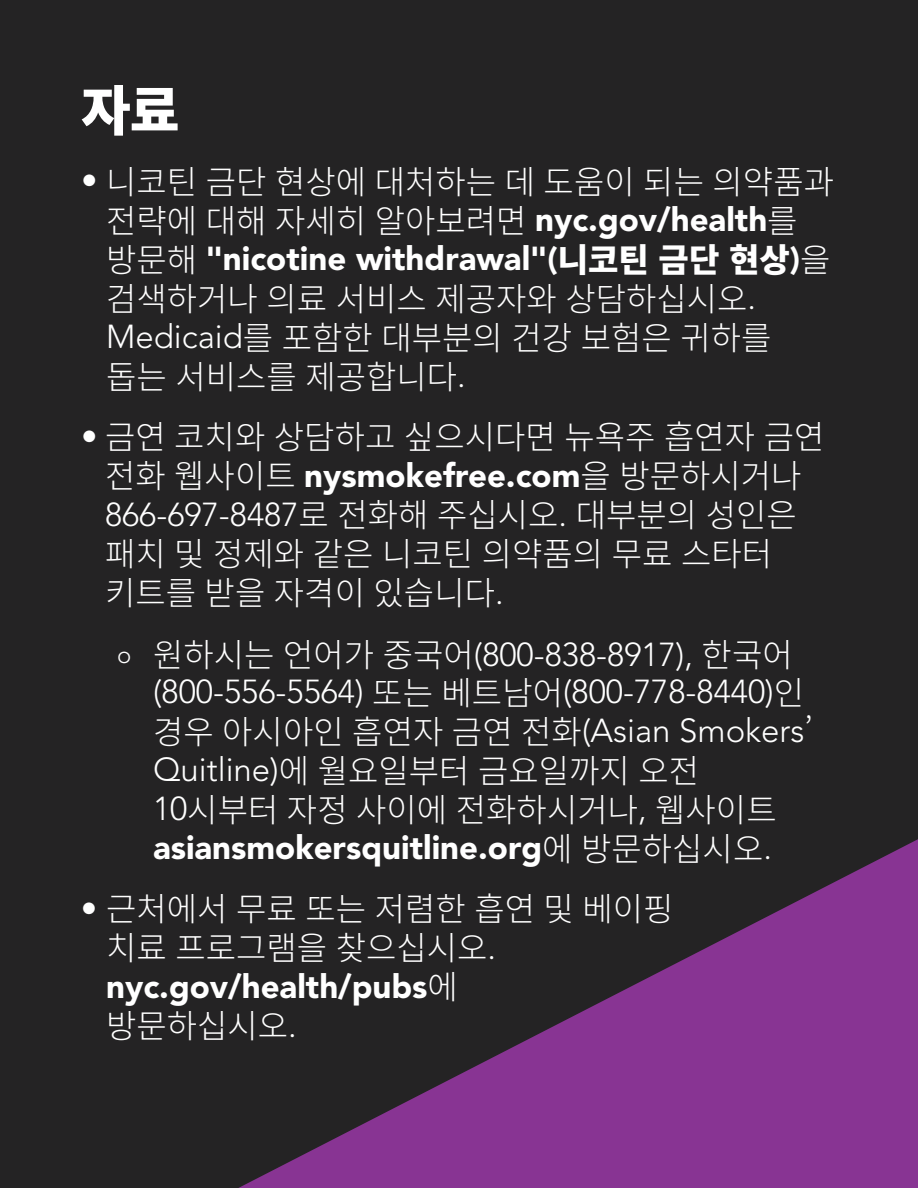
<style>
.page{position:relative;width:918px;height:1188px;background:#242324}
.page>*{position:absolute;margin:0;border:0;box-sizing:border-box;transform-origin:0 0}
.body_copy{font:800 54px "Source Han Sans K";color:#fff}
.t1{font:300 33px/38.1px "Source Han Sans K";color:#fff}
.t2{font:300 33px/37.5px "Avenir LT Std";color:#fff}
.s1{font-family:"Avenir LT Std"}
.s2{font-family:"Avenir LT Std";font-weight:900}
.s3{font-weight:800}
.s4{font-size:24px}
.s5{font-family:"Source Han Sans K"}
</style>
<div class="page">
<svg style="left:238px;top:839px;width:680px;height:349px"></svg>
<p class="body_copy" style="left:81px;top:80px;width:100px">자료</p>
<p class="t1" style="left:106px;top:163px;width:729px;text-indent:-25px"><span class="s1">•</span> 니코틴 금단 현상에 대처하는 데 도움이 되는 의약품과 전략에 대해 자세히 알아보려면 <span class="s2">nyc.gov/health</span>를 방문해 <span class="s2">"nicotine withdrawal"(</span><span class="s3">니코틴 금단 현상</span><span class="s2">)</span>을</p>
<p class="t1" style="left:106px;top:280px;width:667px;line-height:39px">검색하거나 의료 서비스 제공자와 상담하십시오<span class="s1">.<br>Medicaid</span>를 포함한 대부분의 건강 보험은 귀하를 돕는 서비스를 제공합니다<span class="s1">.</span></p>
<p class="t1" style="left:81px;top:419px;width:745px;text-align:center"><span class="s1">•</span> 금연 코치와 상담하고 싶으시다면 뉴욕주 흡연자 금연 전화 웹사이트 <span class="s2">nysmokefree.com</span>을 방문하시거나</p>
<p class="t1" style="left:105px;top:496px;width:693px;line-height:39px"><span class="s1">866-697-8487</span>로 전화해 주십시오<span class="s1">.</span> 대부분의 성인은 패치 및 정제와 같은 니코틴 의약품의 무료 스타터 키트를 받을 자격이 있습니다<span class="s1">.</span></p>
<p class="t2" style="left:153px;top:636px;width:653px;text-indent:-36px"><span class="s4">o</span> <span class="s5">원하시는 언어가 중국어</span>(800-838-8917), <span class="s5">한국어 </span>(800-556-5564) <span class="s5">또는 베트남어</span>(800-778-8440)<span class="s5">인</span></p>
<p class="t1" style="left:153px;top:713px;width:661px">경우 아시아인 흡연자 금연 전화<span class="s1">(Asian Smokers</span>’<br><span class="s1">Quitline)</span>에 월요일부터 금요일까지 오전<br><span class="s1">10</span>시부터 자정 사이에 전화하시거나<span class="s1">,</span> 웹사이트 <span class="s2">asiansmokersquitline.org</span>에 방문하십시오<span class="s1">.</span></p>
<p class="t1" style="left:106px;top:891px;width:569px;text-indent:-25px"><span class="s1">•</span> 근처에서 무료 또는 저렴한 흡연 및 베이핑 치료 프로그램을 찾으십시오<span class="s1">. </span><span class="s2">nyc.gov/health/pubs</span>에</p>
<p class="t1" style="left:106px;top:1008px;width:192px">방문하십시오<span class="s1">.</span></p>
</div>
